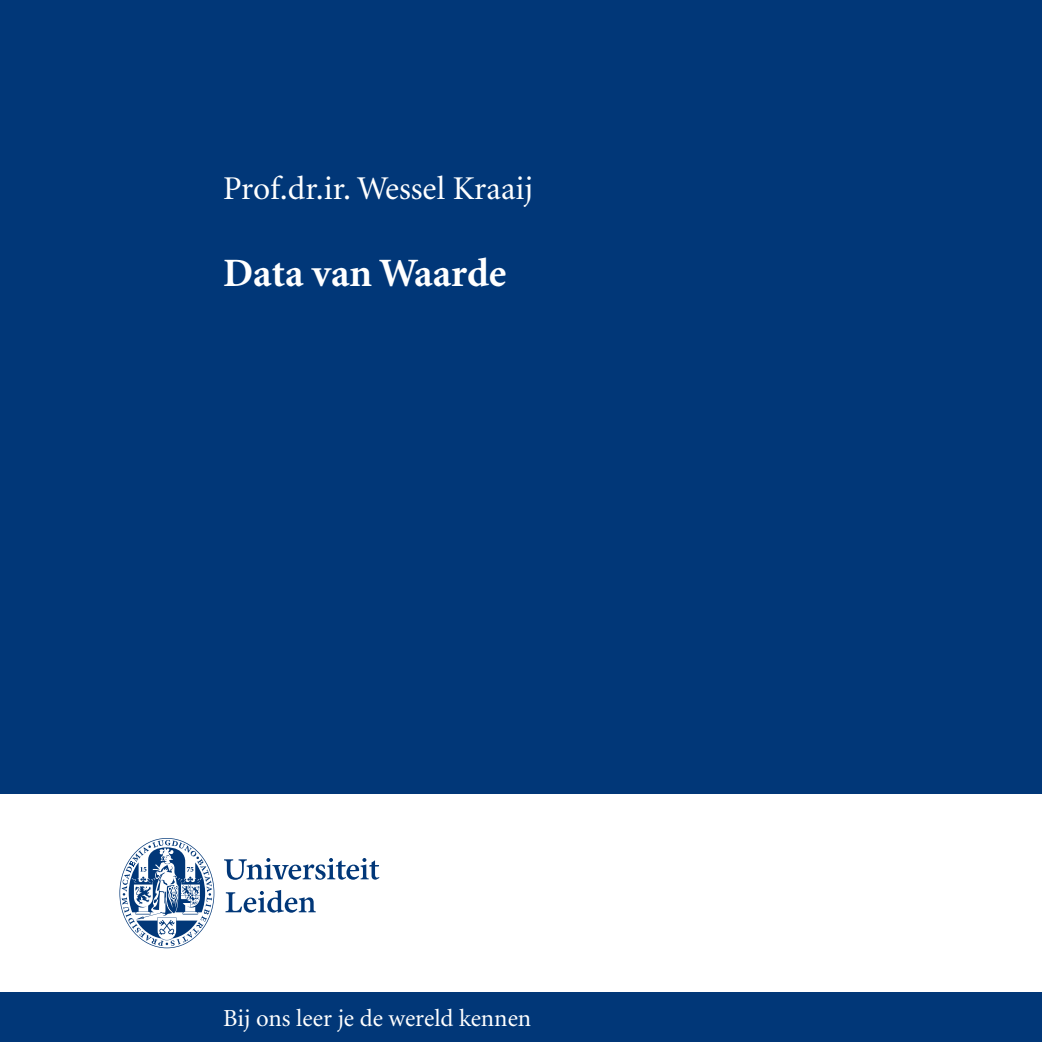
<style>
.page{position:relative;width:1042px;height:1042px;background:#fff}
.page>*{position:absolute;margin:0;border:0;box-sizing:border-box;transform-origin:0 0}
.t1{font:700 40.25px "Minion";color:#fff}
.t2{font:33.25px "Minion";color:#fff}
.t3{font:24.5px "Minion";letter-spacing:-.005em;color:#fff}
</style>
<div class="page">
<div style="left:0;top:992px;width:1042px;height:50px;background:#013778"></div>
<div style="left:0;top:0;width:1042px;height:794px;background:#013778"></div>
<svg style="left:224px;top:858px;width:155px;height:55px"></svg>
<svg style="left:119px;top:838px;width:95px;height:110px"></svg>
<h2 class="t2" style="left:223px;top:172px;width:311px">Prof.dr.ir. Wessel Kraaij</h2>
<h1 class="t1" style="left:223px;top:253px;width:284px">Data van Waarde</h1>
<p class="t3" style="left:223px;top:1006px;width:309px">Bij ons leer je de wereld kennen</p>
</div>
